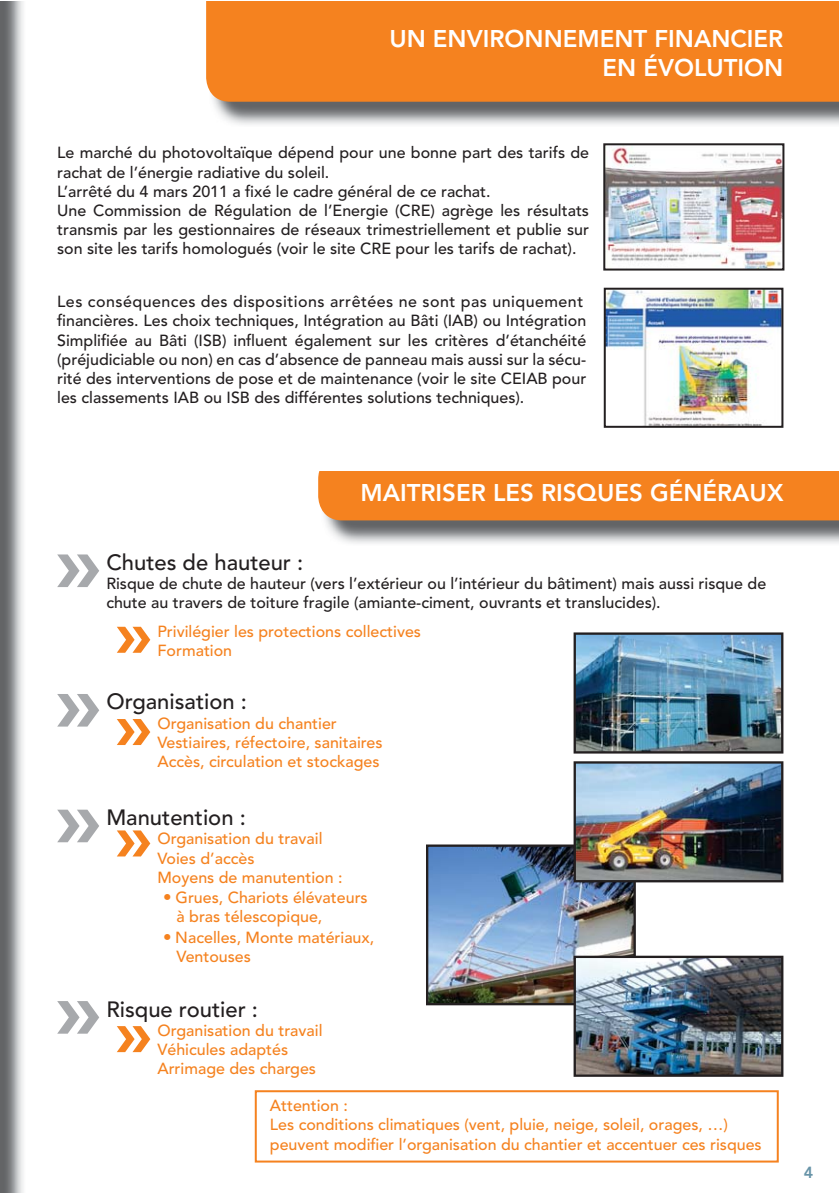
<style>
.page{position:relative;width:839px;height:1198px;background:#fff}
.page>*{position:absolute;margin:0;border:0;box-sizing:border-box;transform-origin:0 0}
.t1{font:800 24px/28.8px "Avenir";color:#fff;text-align:right}
.t2{font:500 22px "Avenir";color:#231f20}
.t3{font:500 16px/19.2px "Avenir";color:#231f20}
.t4{font:500 16px/19.2px "Avenir";color:#f5821f}
.t5{font:800 16px "Avenir";color:#6894a8}
.s1{font-weight:400;font-size:17px}
</style>
<div class="page">
<img style="left:0;top:2px;width:23px;height:1190px">
<svg style="left:57px;top:554px;width:42px;height:33px"></svg>
<svg style="left:117px;top:627px;width:33px;height:26px"></svg>
<svg style="left:117px;top:719px;width:33px;height:26px"></svg>
<svg style="left:117px;top:1026px;width:33px;height:26px"></svg>
<svg style="left:57px;top:694px;width:42px;height:32px"></svg>
<svg style="left:57px;top:1001px;width:42px;height:32px"></svg>
<svg style="left:57px;top:809px;width:42px;height:33px"></svg>
<img style="left:214px;top:102px;width:624px;height:23px">
<div style="left:206px;top:2px;width:632px;height:100px;background:#f5821f"></div>
<img style="left:325px;top:520px;width:513px;height:24px">
<div style="left:318px;top:471px;width:520px;height:49px;background:#f5821f"></div>
<img style="left:606px;top:146px;width:175px;height:121px">
<div style="left:603px;top:143px;width:181px;height:127px;border:2px solid #231f20"></div>
<img style="left:606px;top:291px;width:174px;height:134px">
<div style="left:603px;top:288px;width:180px;height:140px;border:2px solid #231f20"></div>
<img style="left:429px;top:847px;width:203px;height:155px">
<div style="left:426px;top:844px;width:209px;height:161px;border:2px solid #231f20"></div>
<img style="left:576px;top:635px;width:204px;height:115px">
<div style="left:573px;top:632px;width:210px;height:121px;border:2px solid #231f20"></div>
<img style="left:576px;top:958px;width:204px;height:115px">
<div style="left:573px;top:955px;width:210px;height:121px;border:2px solid #231f20"></div>
<svg style="left:117px;top:830px;width:33px;height:26px"></svg>
<img style="left:576px;top:764px;width:204px;height:115px">
<div style="left:573px;top:761px;width:210px;height:121px;border:2px solid #231f20"></div>
<div style="left:255px;top:1090px;width:523px;height:72px;border:2px solid #f5821f"></div>
<h1 class="t1" style="left:389px;top:26px;width:395px">UN ENVIRONNEMENT FINANCIER<br>EN ÉVOLUTION</h1>
<p class="t3" style="left:57px;top:145px;width:533px">Le marché du photovoltaïque dépend pour une bonne part des tarifs de rachat de l’énergie radiative du soleil.<br>L’arrêté du 4 mars 2011 a fixé le cadre général de ce rachat.<br>Une Commission de Régulation de l’Energie (CRE) agrège les résultats transmis par les gestionnaires de réseaux trimestriellement et publie sur son site les tarifs homologués (voir le site CRE pour les tarifs de rachat).</p>
<p class="t3" style="left:57px;top:294px;width:530px">Les conséquences des dispositions arrêtées ne sont pas uniquement financières. Les choix techniques, Intégration au Bâti (IAB) ou Intégration Simplifiée au Bâti (ISB) influent également sur les critères d’étanchéité (préjudiciable ou non) en cas d’absence de panneau mais aussi sur la sécu&shy;rité des interventions de pose et de maintenance (voir le site CEIAB pour les classements IAB ou ISB des différentes solutions techniques).</p>
<h1 class="t1" style="left:360px;top:480px;width:424px">MAITRISER LES RISQUES GÉNÉRAUX</h1>
<h2 class="t2" style="left:106px;top:553px;width:198px">Chutes de hauteur :</h2>
<p class="t3" style="left:106px;top:576px;width:661px">Risque de chute de hauteur (vers l’extérieur ou l’intérieur du bâtiment) mais aussi risque de chute au travers de toiture fragile (amiante-ciment, ouvrants et translucides).</p>
<p class="t4" style="left:157px;top:624px;width:265px">Privilégier les protections collectives<br>Formation</p>
<h2 class="t2" style="left:106px;top:693px;width:142px">Organisation :</h2>
<p class="t4" style="left:157px;top:715px;width:226px">Organisation du chantier<br>Vestiaires, réfectoire, sanitaires<br>Accès, circulation et stockages</p>
<h2 class="t2" style="left:106px;top:808px;width:141px">Manutention :</h2>
<p class="t4" style="left:157px;top:831px;width:186px">Organisation du travail<br>Voies d’accès<br>Moyens de manutention :</p>
<p class="t4" style="left:176px;top:889px;width:193px;text-indent:-13px"><span class="s1">•</span> Grues, Chariots élévateurs à bras télescopique,</p>
<p class="t4" style="left:176px;top:929px;width:199px;text-indent:-13px"><span class="s1">•</span> Nacelles, Monte matériaux,<br>Ventouses</p>
<h2 class="t2" style="left:106px;top:1000px;width:153px">Risque routier :</h2>
<p class="t4" style="left:157px;top:1022px;width:167px">Organisation du travail<br>Véhicules adaptés<br>Arrimage des charges</p>
<p class="t4" style="left:270px;top:1097px;width:493px">Attention :<br>Les conditions climatiques (vent, pluie, neige, soleil, orages, …) peuvent modifier l’organisation du chantier et accentuer ces risques</p>
<p class="t5" style="left:803px;top:1165px;width:11px">4</p>
</div>
